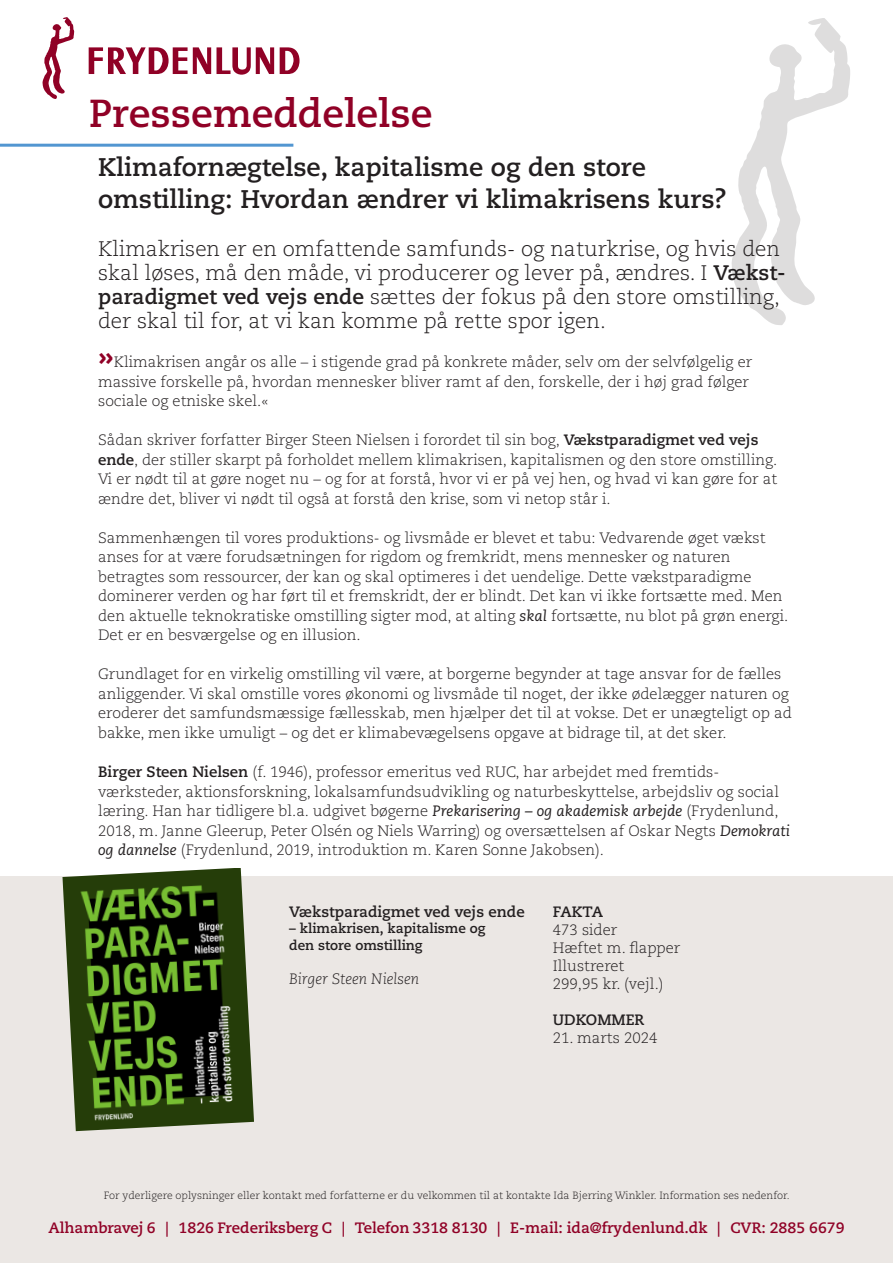
<style>
.page{position:relative;width:893px;height:1263px;background:#fff}
.page>*{position:absolute;margin:0;border:0;box-sizing:border-box;transform-origin:0 0}
.t1{font:700 39px "Caecilia LT Std";color:#900126}
.Ov1{font:700 25.5px/32.4px "Caecilia LT Std";color:#231f20}
.Manchet{font:300 21px/24px "Caecilia LT Std";color:#231f20}
.Brød{font:300 15px/19.5px "Caecilia LT Std";color:#231f20}
.t2{font:700 15px "Caecilia LT Std";color:#900126}
.Standarddata{font:300 15px "Caecilia LT Std";color:#231f20}
.Titel{font:700 15px "Caecilia LT Std";color:#231f20}
.Forfatternavn{font:italic 300 15px "Caecilia LT Std";color:#231f20}
.Standarddata-2{font:700 15px "Caecilia LT Std";color:#231f20}
.Undertitel{font:700 13.5px "Caecilia LT Std";color:#231f20}
.t3{font:300 10.5px "Caecilia LT Std";color:#231f20}
.s1{font-weight:700}
.s2{font-weight:700;font-size:30px;color:#900126}
.s3{font-weight:400;font-style:italic}
</style>
<div class="page">
<svg style="left:731px;top:18px;width:119px;height:307px"></svg>
<hr style="left:0;top:144px;width:293px;height:3px;background:#5296d1">
<div style="left:0;top:876px;width:893px;height:387px;background:#ebe7e4"></div>
<svg style="left:43px;top:17px;width:32px;height:82px"></svg>
<svg style="left:89px;top:47px;width:122px;height:27px"></svg>
<svg style="left:217px;top:47px;width:57px;height:28px"></svg>
<svg style="left:280px;top:47px;width:20px;height:27px"></svg>
<img style="left:62px;top:868px;width:192px;height:263px">
<h1 class="t1" style="left:89px;top:91px;width:345px">Pressemeddelelse</h1>
<p class="Ov1" style="left:98px;top:151px;width:630px">Klimafornægtelse, kapitalisme og den store omstilling: Hvordan ændrer vi klimakrisens kurs?</p>
<p class="Manchet" style="left:98px;top:238px;width:689px">Klimakrisen er en omfattende samfunds- og naturkrise, og hvis den skal løses, må den måde, vi producerer og lever på, ændres. I <span class="s1">Vækst&shy;paradigmet ved vejs ende</span> sættes der fokus på den store omstilling, der skal til for, at vi kan komme på rette spor igen.</p>
<p class="Brød" style="left:98px;top:353px;width:655px"><span class="s2">»</span>Klimakrisen angår os alle – i stigende grad på konkrete måder, selv om der selvfølgelig er massive forskelle på, hvordan mennesker bliver ramt af den, forskelle, der i høj grad følger sociale og etniske skel.«</p>
<p class="Brød" style="left:98px;top:431px;width:681px">Sådan skriver forfatter Birger Steen Nielsen i forordet til sin bog, <span class="s1">Vækstparadigmet ved vejs ende</span>, der stiller skarpt på forholdet mellem klimakrisen, kapitalismen og den store omstilling.<br>Vi er nødt til at gøre noget nu – og for at forstå, hvor vi er på vej hen, og hvad vi kan gøre for at ændre det, bliver vi nødt til også at forstå den krise, som vi netop står i.</p>
<p class="Brød" style="left:98px;top:528px;width:692px">Sammenhængen til vores produktions- og livsmåde er blevet et tabu: Vedvarende øget vækst anses for at være forudsætningen for rigdom og fremkridt, mens mennesker og naturen betragtes som ressourcer, der kan og skal optimeres i det uendelige. Dette vækstparadigme dominerer verden og har ført til et fremskridt, der er blindt. Det kan vi ikke fortsætte med. Men den aktuelle teknokratiske omstilling sigter mod, at alting <span class="s3">skal</span> fortsætte, nu blot på grøn energi.<br>Det er en besværgelse og en illusion.</p>
<p class="Brød" style="left:98px;top:665px;width:695px">Grundlaget for en virkelig omstilling vil være, at borgerne begynder at tage ansvar for de fælles anliggender. Vi skal omstille vores økonomi og livsmåde til noget, der ikke ødelægger naturen og eroderer det samfundsmæssige fællesskab, men hjælper det til at vokse. Det er unægteligt op ad bakke, men ikke umuligt – og det er klimabevægelsens opgave at bidrage til, at det sker.</p>
<p class="Brød" style="left:98px;top:762px;width:693px"><span class="s1">Birger Steen Nielsen</span> (f. 1946), professor emeritus ved RUC, har arbejdet med fremtids&shy;værksteder, aktionsforskning, lokalsamfundsudvikling og naturbeskyttelse, arbejdsliv og social læring. Han har tidligere bl.a. udgivet bøgerne <span class="s3">Prekarisering – og akademisk arbejde</span> (Frydenlund, 2018, m. Janne Gleerup, Peter Olsén og Niels Warring) og oversættelsen af Oskar Negts <span class="s3">Demokrati og dannelse</span> (Frydenlund, 2019, introduktion m. Karen Sonne Jakobsen).</p>
<p class="Titel" style="left:289px;top:903px;width:237px">Vækstparadigmet ved vejs ende</p>
<p class="Undertitel" style="left:289px;top:921px;width:198px">– klimakrisen, kapitalisme og</p>
<p class="Undertitel" style="left:289px;top:937px;width:135px">den store omstilling</p>
<p class="Forfatternavn" style="left:289px;top:971px;width:131px">Birger Steen Nielsen</p>
<p class="Standarddata-2" style="left:553px;top:903px;width:52px">FAKTA</p>
<p class="Standarddata" style="left:553px;top:922px;width:66px">473 sider</p>
<p class="Standarddata" style="left:553px;top:940px;width:129px">Hæftet m. flapper</p>
<p class="Standarddata" style="left:553px;top:958px;width:73px">Illustreret</p>
<p class="Standarddata" style="left:553px;top:976px;width:112px">299,95 kr. (vejl.)</p>
<p class="Standarddata-2" style="left:553px;top:1011px;width:93px">UDKOMMER</p>
<p class="Standarddata" style="left:553px;top:1030px;width:106px">21. marts 2024</p>
<p class="t3" style="left:104px;top:1189px;width:687px">For yderligere oplysninger eller kontakt med forfatterne er du velkommen til at kontakte Ida Bjerring Winkler. Information ses nedenfor.</p>
<p class="t2" style="left:48px;top:1218px;width:798px">Alhambravej 6 | 1826 Frederiksberg C | Telefon 3318 8130 | E-mail: ida@frydenlund.dk | CVR: 2885 6679</p>
</div>
